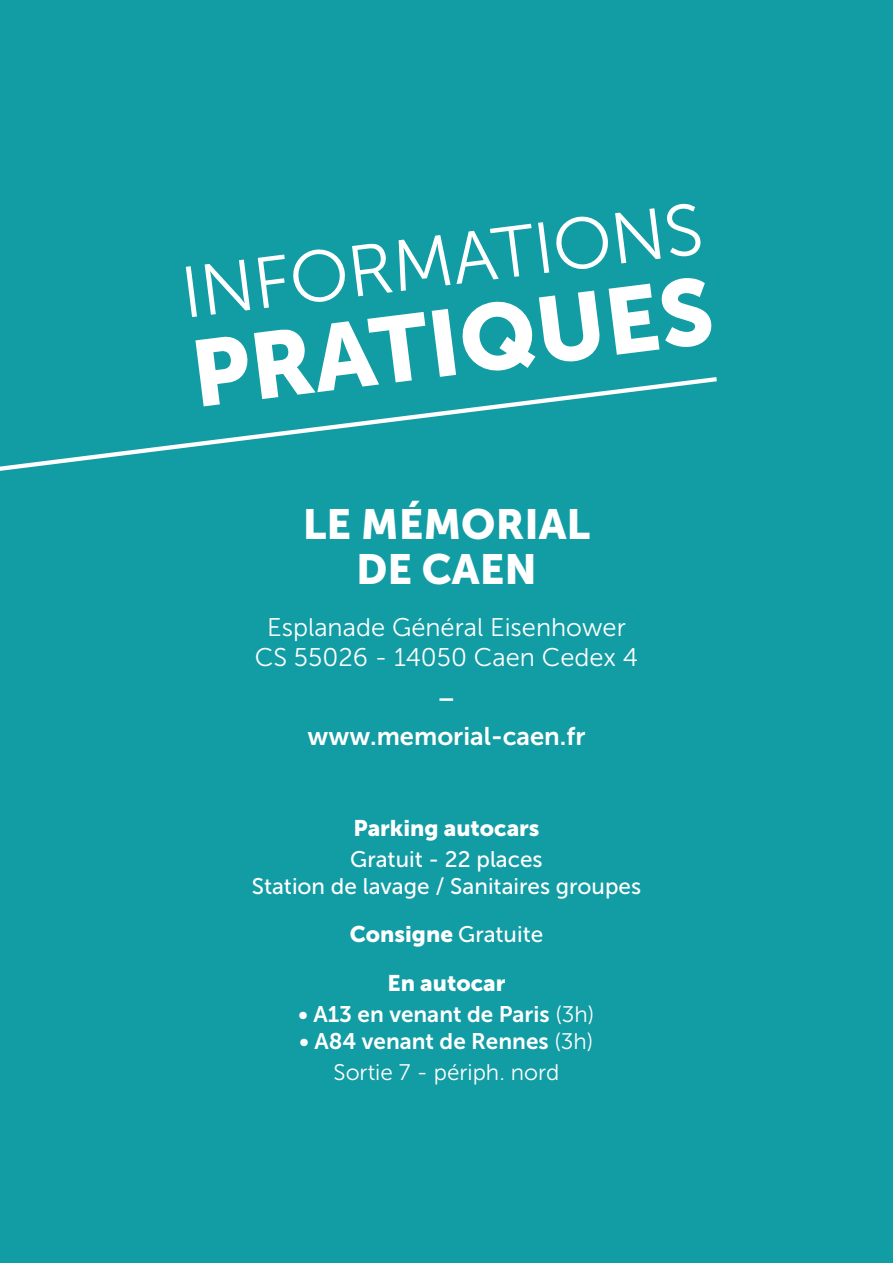
<style>
.page{position:relative;width:893px;height:1263px;background:#129ca4}
.page>*{position:absolute;margin:0;border:0;box-sizing:border-box;transform-origin:0 0}
.t1{font:93px "Museo Sans 900";color:#fff}
.t2{font:72.15px "Museo Sans 300";color:#fff}
.t3{font:42px/45px "Museo Sans 900";color:#fff;text-align:center}
.t4{font:25.5px/30.6px "Museo Sans 300";color:#fff;text-align:center}
.t5{font:25.5px "Museo Sans 700";color:#fff}
.t6{font:22.5px/27px "Museo Sans 500";color:#fff;text-align:center}
.t7{font:22.5px "Museo Sans 700";color:#fff}
.t8{font:22.5px/48.3px "Museo Sans 900";color:#fff;text-align:center}
.t9{font:22.5px "Museo Sans 300";color:#fff}
.t10{font:22.5px "Museo Sans 700";color:#fff;scale:2 1}
.s1{font-family:"Museo Sans 500"}
.s2{font-family:"Museo Sans 300"}
</style>
<div class="page">
<svg style="left:0;top:377px;width:717px;height:94px"></svg>
<h2 class="t2" style="left:177px;top:254px;width:526px;rotate:-7deg">INFORMATIONS</h2>
<h1 class="t1" style="left:185px;top:322px;width:526px;rotate:-7deg">PRATIQUES</h1>
<h3 class="t3" style="left:303px;top:501px;width:289px">LE MÉMORIAL<br>DE CAEN</h3>
<p class="t4" style="left:255px;top:612px;width:385px">Esplanade Général Eisenhower<br>CS 55026 - 14050 Caen Cedex 4</p>
<p class="t10" style="left:436px;top:686px;width:12px">-</p>
<p class="t5" style="left:308px;top:722px;width:279px">www.memorial-caen.fr</p>
<p class="t8" style="left:353px;top:804px;width:188px">Parking autocars</p>
<p class="t6" style="left:252px;top:846px;width:391px">Gratuit - 22 places<br>Station de lavage / Sanitaires groupes</p>
<p class="t8" style="left:350px;top:910px;width:195px">Consigne <span class="s1">Gratuite<br></span>En autocar</p>
<p class="t7" style="left:299px;top:1001px;width:297px">• A13 en venant de Paris <span class="s2">(3h)</span></p>
<p class="t7" style="left:300px;top:1028px;width:295px">• A84 venant de Rennes <span class="s2">(3h)</span></p>
<p class="t9" style="left:334px;top:1060px;width:227px">Sortie 7 - périph. nord</p>
</div>
